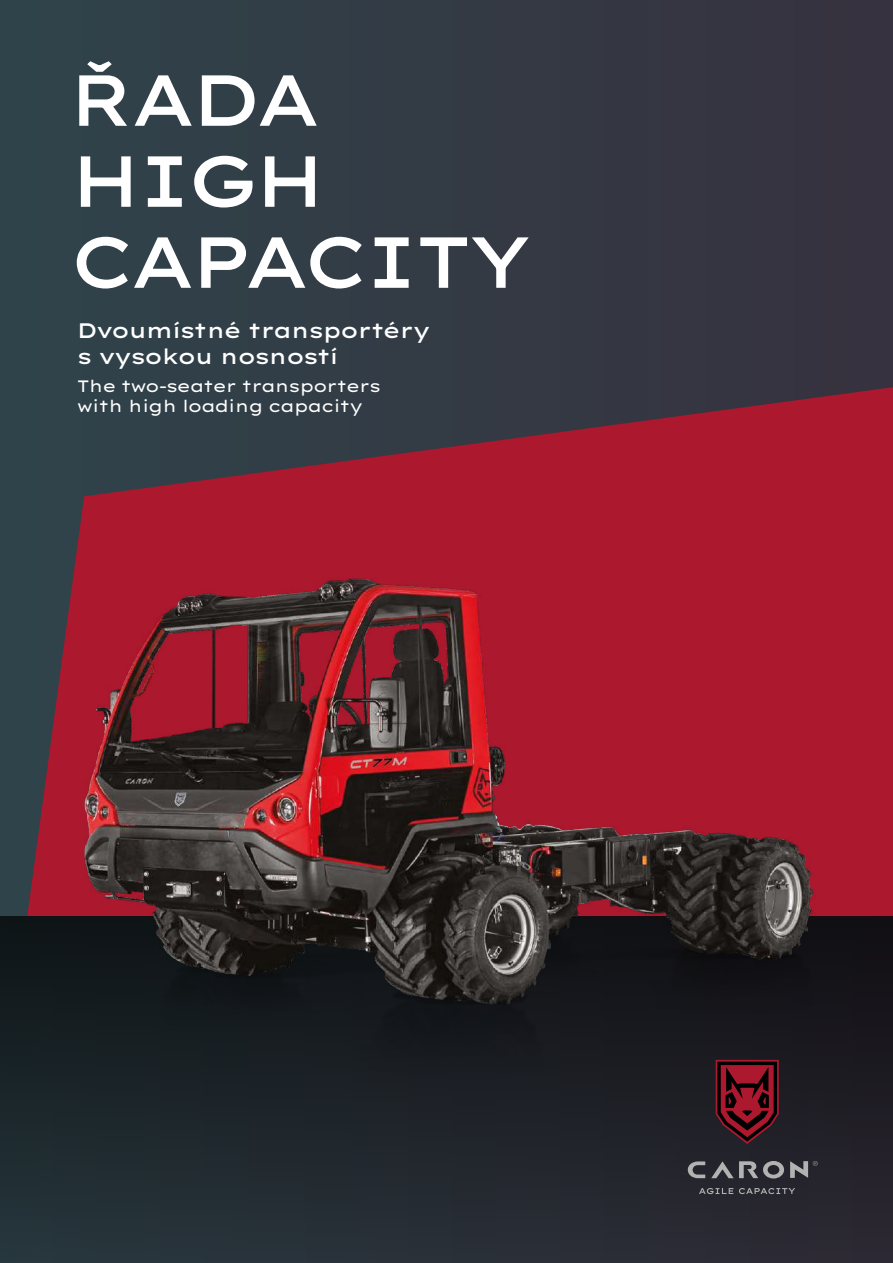
<style>
.page{position:relative;width:893px;height:1263px;background:#333b45}
.page>*{position:absolute;margin:0;border:0;box-sizing:border-box;transform-origin:0 0}
.t1{font:500 72px/81px "Lexend Tera";letter-spacing:-.09em;color:#fff}
.t2{font:500 21px/25.2px "Lexend Tera";letter-spacing:-.09em;color:#fff}
.t3{font:16.5px/19.8px "Lexend Tera";letter-spacing:-.09em;color:#fff}
</style>
<div class="page">
<svg style="left:80px;top:387px;width:813px;height:529px;fill:#ac182d"></svg>
<div style="left:0;top:916px;width:893px;height:347px;background:linear-gradient(to bottom,#0e1013,#2a3039)"></div>
<svg style="left:699px;top:1188px;width:34px;height:6px"></svg>
<svg style="left:739px;top:1188px;width:56px;height:6px"></svg>
<svg style="left:716px;top:1141px;width:63px;height:3px"></svg>
<svg style="left:688px;top:1161px;width:17px;height:17px"></svg>
<svg style="left:711px;top:1161px;width:73px;height:17px"></svg>
<svg style="left:790px;top:1161px;width:28px;height:17px"></svg>
<img style="left:17px;top:527px;width:853px;height:614px">
<h1 class="t1" style="left:68px;top:53px;width:467px">ŘADA<br>HIGH<br>CAPACITY</h1>
<p class="t2" style="left:77px;top:316px;width:356px">Dvoumístné transportéry s vysokou nosností</p>
<p class="t3" style="left:77px;top:375px;width:306px">The two-seater transporters with high loading capacity</p>
</div>
